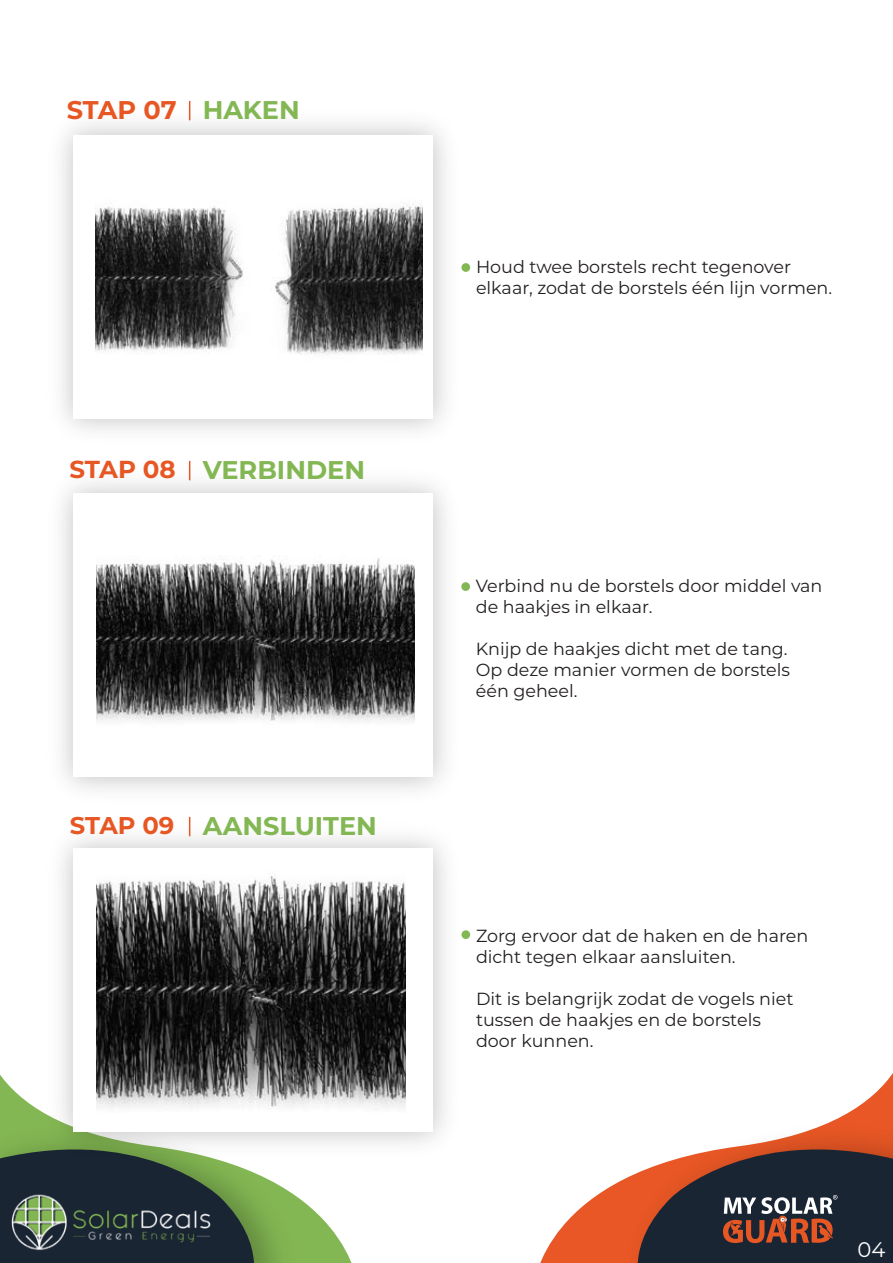
<style>
.page{position:relative;width:893px;height:1263px;background:#fff}
.page>*{position:absolute;margin:0;border:0;box-sizing:border-box;transform-origin:0 0}
.t1{font:700 25.65px "Montserrat";color:#83b753}
.t2{font:700 25.65px "Montserrat";letter-spacing:-.005em;color:#e75724}
.t3{font:700 24.6px "Montserrat";letter-spacing:-.005em;color:#e75724}
.t4{font:700 24.3px "Montserrat";letter-spacing:-.005em;color:#e75724}
.t5{font:21.15px "Montserrat";color:#fff}
.t6{font:17.55px/21px "Montserrat";color:#231f20}
</style>
<div class="page">
<svg style="left:307px;top:1204px;width:45px;height:59px;fill:#83b753"></svg>
<img style="left:270px;top:1180px;width:37px;height:83px">
<svg style="left:540px;top:1085px;width:343px;height:178px"></svg>
<img style="left:616px;top:1112px;width:267px;height:151px">
<svg style="left:622px;top:1119px;width:261px;height:144px"></svg>
<img style="left:0;top:1075px;width:262px;height:188px">
<img style="left:883px;top:1073px;width:10px;height:190px">
<img style="left:37px;top:460px;width:432px;height:708px">
<div style="left:73px;top:493px;width:360px;height:284px;background:#fff"></div>
<div style="left:73px;top:848px;width:360px;height:283px;background:#fff"></div>
<div style="left:461px;top:263px;width:9px;height:9px;background:#83b753;border-radius:50%"></div>
<div style="left:461px;top:582px;width:9px;height:9px;background:#83b753;border-radius:50%"></div>
<div style="left:461px;top:930px;width:9px;height:9px;background:#83b753;border-radius:50%"></div>
<img style="left:96px;top:205px;width:326px;height:150px">
<img style="left:96px;top:874px;width:310px;height:234px">
<img style="left:96px;top:558px;width:319px;height:164px">
<svg style="left:189px;top:101px;width:1px;height:19px"></svg>
<svg style="left:189px;top:461px;width:1px;height:19px"></svg>
<svg style="left:189px;top:817px;width:1px;height:19px"></svg>
<h1 class="t2" style="left:67px;top:99px;width:111px">STAP 07</h1>
<h1 class="t1" style="left:203px;top:99px;width:99px">HAKEN</h1>
<p class="t6" style="left:476px;top:258px;width:358px">Houd twee borstels recht tegenover elkaar, zodat de borstels één lijn vormen.</p>
<h2 class="t3" style="left:69px;top:459px;width:108px">STAP 08</h2>
<h1 class="t1" style="left:203px;top:459px;width:164px">VERBINDEN</h1>
<p class="t6" style="left:476px;top:577px;width:348px">Verbind nu de borstels door middel van de haakjes in elkaar.</p>
<p class="t6" style="left:476px;top:640px;width:316px">Knijp de haakjes dicht met de tang.<br>Op deze manier vormen de borstels één geheel.</p>
<h3 class="t4" style="left:70px;top:815px;width:106px">STAP 09</h3>
<h1 class="t1" style="left:203px;top:815px;width:176px">AANSLUITEN</h1>
<p class="t6" style="left:476px;top:927px;width:334px">Zorg ervoor dat de haken en de haren dicht tegen elkaar aansluiten.</p>
<p class="t6" style="left:476px;top:990px;width:319px">Dit is belangrijk zodat de vogels niet tussen de haakjes en de borstels door kunnen.</p>
<p class="t5" style="left:857px;top:1241px;width:29px">04</p>
</div>
